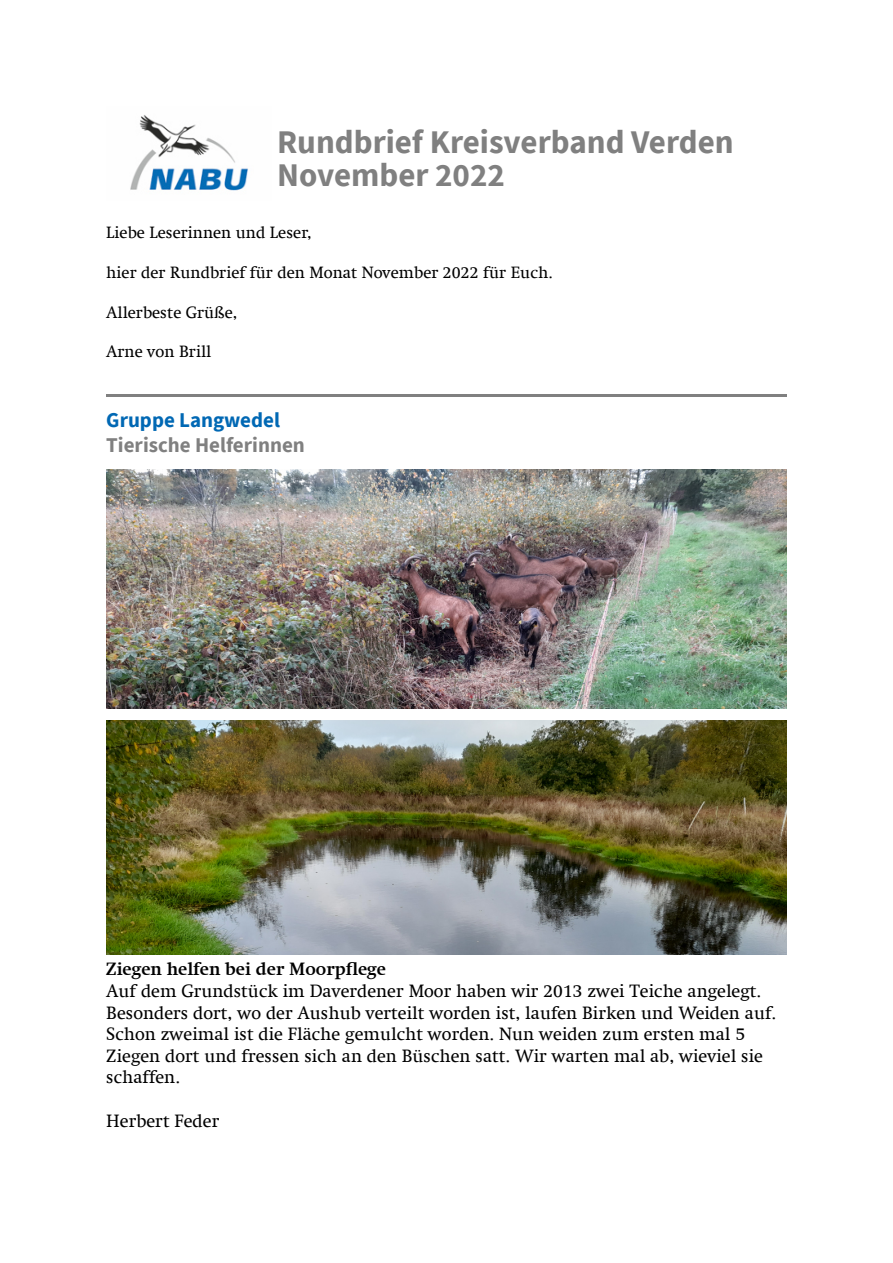
<style>
.page{position:relative;width:893px;height:1263px;background:#fff}
.page>*{position:absolute;margin:0;border:0;box-sizing:border-box;transform-origin:0 0}
.t1{font:700 33px/33px "Source Sans Pro";color:#808080}
.t2{font:700 21px "Source Sans Pro";color:#808080}
.t3{font:700 21px "Source Sans Pro";color:#0068b4}
.t4{font:18px/21.6px "Swift Com";color:#000}
.t5{font:700 18px "Swift Com";color:#000}
.t6{font:16.5px "Swift Com";color:#000}
</style>
<div class="page">
<img style="left:130px;top:115px;width:118px;height:76px">
<hr style="left:106px;top:394px;width:681px;height:3px;background:#808080">
<img style="left:106px;top:469px;width:681px;height:239px">
<img style="left:106px;top:720px;width:681px;height:234px">
<h1 class="t1" style="left:277px;top:129px;width:458px">Rundbrief Kreisverband Verden<br>November 2022</h1>
<p class="t6" style="left:106px;top:226px;width:207px">Liebe Leserinnen und Leser,</p>
<p class="t6" style="left:106px;top:266px;width:448px">hier der Rundbrief für den Monat November 2022 für Euch.</p>
<p class="t6" style="left:106px;top:306px;width:132px">Allerbeste Grüße,</p>
<p class="t6" style="left:106px;top:345px;width:106px">Arne von Brill</p>
<p class="t3" style="left:106px;top:412px;width:175px">Gruppe Langwedel</p>
<p class="t2" style="left:106px;top:436px;width:200px">Tierische Helferinnen</p>
<p class="t5" style="left:106px;top:962px;width:281px">Ziegen helfen bei der Moorpflege</p>
<p class="t4" style="left:106px;top:982px;width:672px">Auf dem Grundstück im Daverdener Moor haben wir 2013 zwei Teiche angelegt.<br>Besonders dort, wo der Aushub verteilt worden ist, laufen Birken und Weiden auf.<br>Schon zweimal ist die Fläche gemulcht worden. Nun weiden zum ersten mal 5<br>Ziegen dort und fressen sich an den Büschen satt. Wir warten mal ab, wieviel sie schaffen.</p>
<p class="t4" style="left:106px;top:1112px;width:115px">Herbert Feder</p>
</div>
